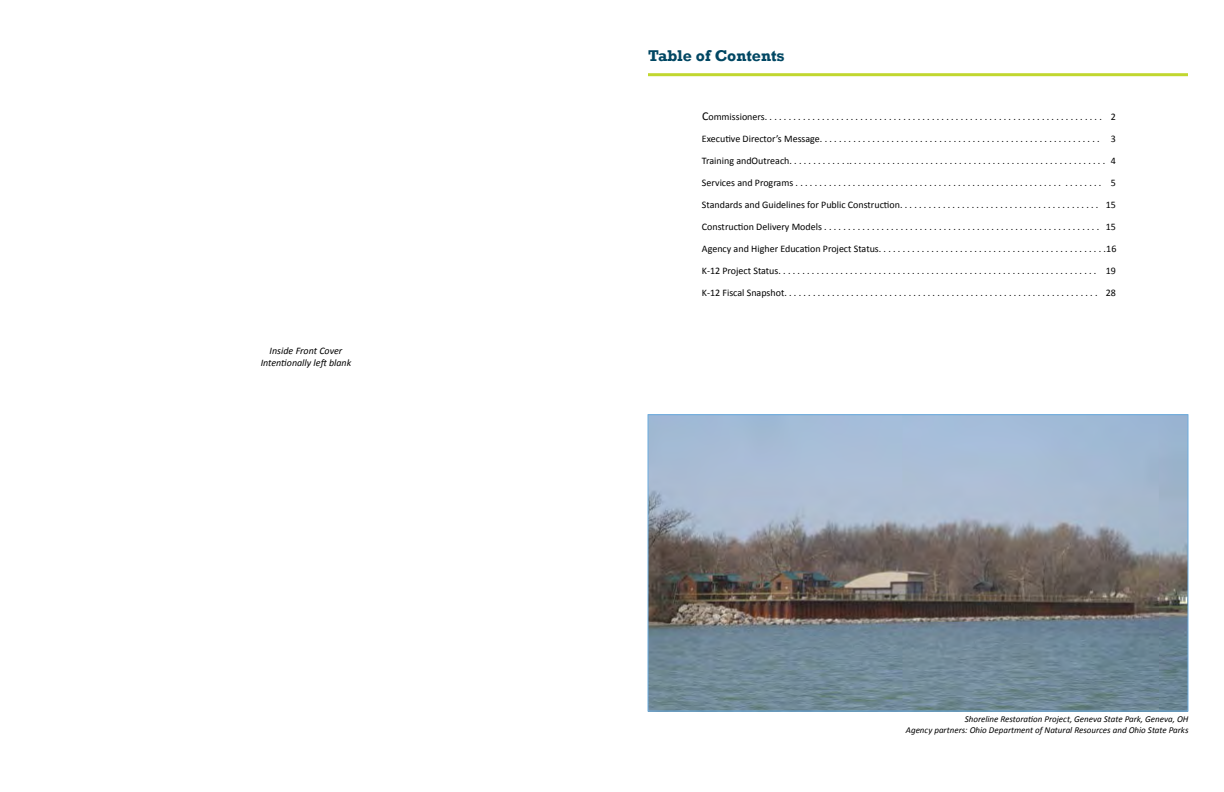
<style>
.page{position:relative;width:1224px;height:792px;background:#fff}
.page>*{position:absolute;margin:0;border:0;box-sizing:border-box;transform-origin:0 0}
.t1{font:700 16px "Rockwell";color:#014763}
.t2{font:10px "Calibri";color:#000}
.t3{font:italic 10px/12px "Calibri";color:#000;text-align:center}
.t4{font:italic 9px/10.8px "Calibri";color:#000;text-align:right}
.s1{font-size:12px}
</style>
<div class="page">
<hr style="left:648px;top:73px;width:540px;height:3px;background:#c1d72f">
<img style="left:650px;top:416px;width:536px;height:294px">
<div style="left:648px;top:414px;width:540px;height:298px;border:1px solid #6caddf"></div>
<p class="t3" style="left:261px;top:344px;width:92px">Inside Front Cover<br>Intentionally left blank</p>
<h1 class="t1" style="left:648px;top:46px;width:138px">Table of Contents</h1>
<p class="t2" style="left:702px;top:110px;width:415px"><span class="s1">C</span>ommissioners. . . . . . . . . . . . . . . . . . . . . . . . . . . . . . . . . . . . . . . . . . . . . . . . . . . . . . . . . . . . . . . . . . . . . . . 2</p>
<p class="t2" style="left:702px;top:132px;width:415px">Executive Director’s Message. . . . . . . . . . . . . . . . . . . . . . . . . . . . . . . . . . . . . . . . . . . . . . . . . . . . . . . . . . . 3</p>
<p class="t2" style="left:702px;top:154px;width:415px">Training andOutreach. . . . . . . . . . . . .. . . . . . . . . . . . . . . . . . . . . . . . . . . . . . . . . . . . . . . . . . . . . . . . . . . . . . 4</p>
<p class="t2" style="left:702px;top:176px;width:415px">Services and Programs . . . . . . . . . . . . . . . . . . . . . . . . . . . . . . . . . . . . . . . . . . . . . . . . . . . . . . . . . . . . . . . . 5</p>
<p class="t2" style="left:702px;top:198px;width:416px">Standards and Guidelines for Public Construction. . . . . . . . . . . . . . . . . . . . . . . . . . . . . . . . . . . . . . . . . . 15</p>
<p class="t2" style="left:702px;top:220px;width:415px">Construction Delivery Models . . . . . . . . . . . . . . . . . . . . . . . . . . . . . . . . . . . . . . . . . . . . . . . . . . . . . . . . . . 15</p>
<p class="t2" style="left:702px;top:242px;width:416px">Agency and Higher Education Project Status. . . . . . . . . . . . . . . . . . . . . . . . . . . . . . . . . . . . . . . . . . . . . . . .16</p>
<p class="t2" style="left:702px;top:264px;width:416px">K-12 Project Status. . . . . . . . . . . . . . . . . . . . . . . . . . . . . . . . . . . . . . . . . . . . . . . . . . . . . . . . . . . . . . . . . . . 19</p>
<p class="t2" style="left:702px;top:286px;width:415px">K-12 Fiscal Snapshot. . . . . . . . . . . . . . . . . . . . . . . . . . . . . . . . . . . . . . . . . . . . . . . . . . . . . . . . . . . . . . . . . . 28</p>
<p class="t4" style="left:906px;top:714px;width:284px">Shoreline Restoration Project, Geneva State Park, Geneva, OH<br>Agency partners: Ohio Department of Natural Resources and Ohio State Parks</p>
</div>
